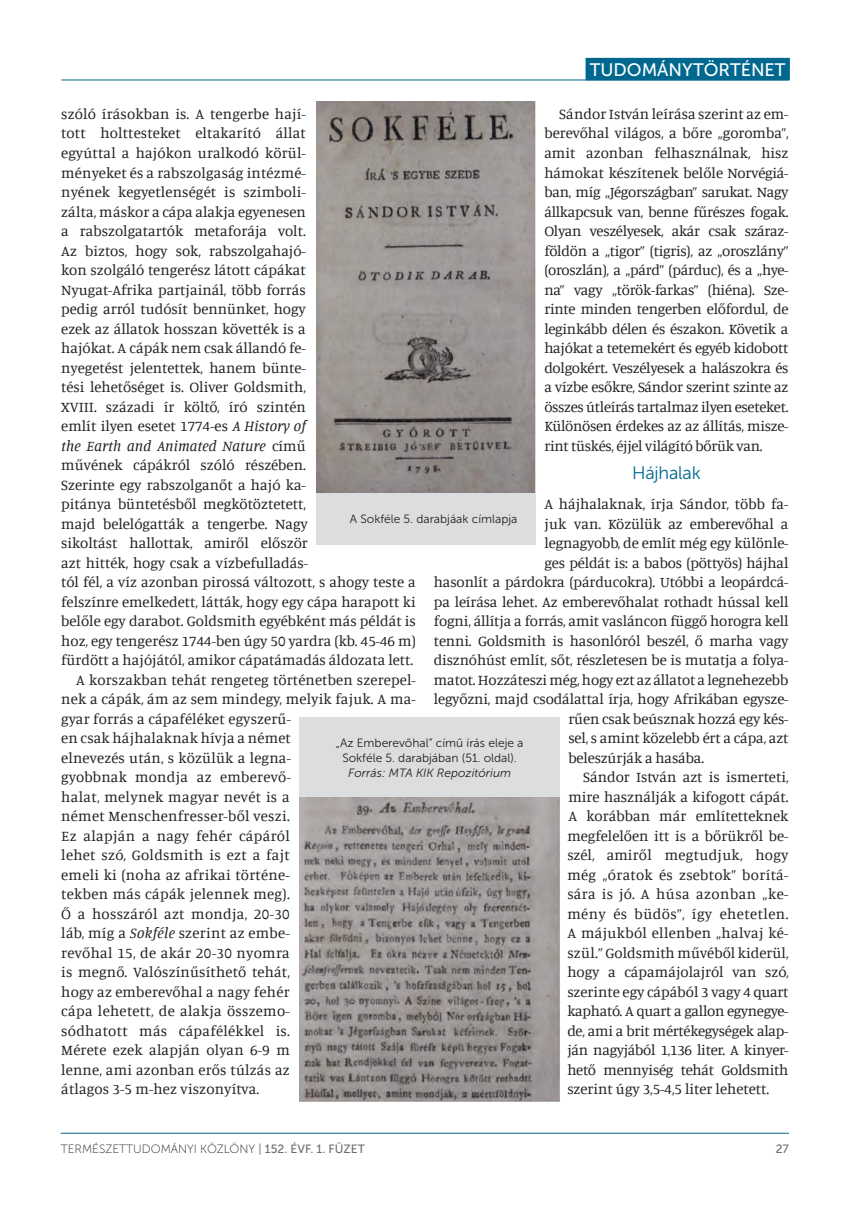
<style>
.page{position:relative;width:854px;height:1207px;background:#fff}
.page>*{position:absolute;margin:0;border:0;box-sizing:border-box;transform-origin:0 0}
.Rovat{font:18px "Museo Sans 500";color:#fff}
.t1{font:18px "Museo Sans 300";letter-spacing:-.01em;color:#00688f}
.Normál{font:15px/19.5px "Manuale";color:#231f20}
.Normál-2{font:12px "Museo Sans 300";color:#231f20}
.t2{font:12px "Museo Sans 100";color:#231f20}
.Normál-3{font:italic 12px "Museo Sans 300";color:#231f20}
.t3{font:12px "Museo Sans 500";color:#6c6d70}
.s1{font-style:italic}
.s2{font-family:"Museo Sans 500";color:#6c6d70}
</style>
<div class="page">
<hr style="left:61px;top:1133px;width:728px;height:1px;background:#00688f">
<hr style="left:61px;top:80px;width:727px;height:1px;background:#00688f">
<img style="left:316px;top:101px;width:220px;height:392px">
<img style="left:299px;top:797px;width:261px;height:305px">
<div style="left:316px;top:493px;width:220px;height:52px;background:#dcdddf"></div>
<div style="left:299px;top:717px;width:261px;height:80px;background:#dcdddf"></div>
<div style="left:585px;top:58px;width:205px;height:22px;background:#00688f"></div>
<p class="Rovat" style="left:590px;top:60px;width:197px">TUDOMÁNYTÖRTÉNET</p>
<p class="Normál" style="left:544px;top:104px;width:246px;text-align:justify;text-indent:15px">Sándor István leírása szerint az em&shy;berevőhal világos, a bőre „goromba”, amit azonban felhasználnak, hisz hámokat készítenek belőle Norvégiá&shy;ban, míg „Jégországban” sarukat. Nagy állkapcsuk van, benne fűrészes fogak.<br>Olyan veszélyesek, akár csak száraz&shy;földön a „tigor” (tigris), az „oroszlány” (oroszlán), a „párd” (párduc), és a „hye&shy;na” vagy „török-farkas” (hiéna). Sze&shy;rinte minden tengerben előfordul, de leginkább délen és északon. Követik a hajókat a tetemekért és egyéb kidobott dolgokért. Veszélyesek a halászokra és a vízbe esőkre, Sándor szerint szinte az összes útleírás tartalmaz ilyen eseteket.<br>Különösen érdekes az az állítás, misze&shy;rint tüskés, éjjel világító bőrük van.</p>
<p class="t1" style="left:632px;top:463px;width:70px">Hájhalak</p>
<p class="Normál" style="left:544px;top:494px;width:245px">A hájhalaknak, írja Sándor, több fa-</p>
<p class="Normál" style="left:544px;top:513px;width:245px">juk van. Közülük az emberevőhal a</p>
<p class="Normál" style="left:544px;top:533px;width:245px">legnagyobb, de említ még egy különle-</p>
<p class="Normál" style="left:544px;top:552px;width:245px">ges példát is: a babos (pöttyös) hájhal</p>
<p class="Normál" style="left:434px;top:572px;width:356px">hasonlít a párdokra (párducokra). Utóbbi a leopárdcá-</p>
<p class="Normál" style="left:434px;top:591px;width:356px">pa leírása lehet. Az emberevőhalat rothadt hússal kell</p>
<p class="Normál" style="left:434px;top:611px;width:356px">fogni, állítja a forrás, amit vasláncon függő horogra kell</p>
<p class="Normál" style="left:434px;top:630px;width:356px">tenni. Goldsmith is hasonlóról beszél, ő marha vagy</p>
<p class="Normál" style="left:434px;top:650px;width:356px">disznóhúst említ, sőt, részletesen be is mutatja a folya-</p>
<p class="Normál" style="left:434px;top:669px;width:356px">matot. Hozzáteszi még, hogy ezt az állatot a legnehezebb</p>
<p class="Normál" style="left:434px;top:689px;width:356px">legyőzni, majd csodálattal írja, hogy Afrikában egysze-</p>
<p class="Normál" style="left:568px;top:708px;width:222px">rűen csak beúsznak hozzá egy kés-</p>
<p class="Normál" style="left:568px;top:728px;width:222px">sel, s amint közelebb ért a cápa, azt</p>
<p class="Normál" style="left:568px;top:747px;width:137px">beleszúrják a hasába.</p>
<p class="Normál" style="left:567px;top:767px;width:223px;text-align:justify;text-indent:16px">Sándor István azt is ismerteti, mire használják a kifogott cápát.<br>A korábban már említetteknek megfelelően itt is a bőrükről be&shy;szél, amiről megtudjuk, hogy még „óratok és zsebtok” borítá&shy;sára is jó. A húsa azonban „ke&shy;mény és büdös”, így ehetetlen.<br>A májukból ellenben „halvaj ké&shy;szül.” Goldsmith művéből kiderül, hogy a cápamájolajról van szó, szerinte egy cápából 3 vagy 4 quart kapható. A quart a gallon egynegye&shy;de, ami a brit mértékegységek alap&shy;ján nagyjából 1,136 liter. A kinyer&shy;hető mennyiség tehát Goldsmith szerint úgy 3,5-4,5 liter lehetett.</p>
<p class="Normál" style="left:61px;top:104px;width:356px">szóló írásokban is. A tengerbe hají-<br>tott holttesteket eltakarító állat<br>egyúttal a hajókon uralkodó körül-<br>ményeket és a rabszolgaság intézmé-<br>nyének kegyetlenségét is szimboli-<br>zálta, máskor a cápa alakja egyenesen<br>a rabszolgatartók metaforája volt.<br>Az biztos, hogy sok, rabszolgahajó-<br>kon szolgáló tengerész látott cápákat<br>Nyugat-Afrika partjainál, több forrás<br>pedig arról tudósít bennünket, hogy<br>ezek az állatok hosszan követték is a<br>hajókat. A cápák nem csak állandó fe-<br>nyegetést jelentettek, hanem bünte-<br>tési lehetőséget is. Oliver Goldsmith,<br>XVIII. századi ír költő, író szintén<br>említ ilyen esetet 1774-es <span class="s1">A History of<br>the Earth and Animated Nature</span> című<br>művének cápákról szóló részében.<br>Szerinte egy rabszolganőt a hajó ka-<br>pitánya büntetésből megkötöztetett,<br>majd belelógatták a tengerbe. Nagy<br>sikoltást hallottak, amiről először<br>azt hitték, hogy csak a vízbefulladás-<br>tól fél, a víz azonban pirossá változott, s ahogy teste a felszínre emelkedett, látták, hogy egy cápa harapott ki belőle egy darabot. Goldsmith egyébként más példát is hoz, egy tengerész 1744-ben úgy 50 yardra (kb. 45-46 m) fürdött a hajójától, amikor cápatámadás áldozata lett.</p>
<p class="Normál" style="left:61px;top:669px;width:356px;text-indent:15px">A korszakban tehát rengeteg történetben szerepel&shy;nek a cápák, ám az sem mindegy, melyik fajuk. A ma&shy;gyar forrás a cápaféléket egyszerű-<br>en csak hájhalaknak hívja a német<br>elnevezés után, s közülük a legna-<br>gyobbnak mondja az emberevő-<br>halat, melynek magyar nevét is a<br>német Menschenfresser-ből veszi.<br>Ez alapján a nagy fehér cápáról<br>lehet szó, Goldsmith is ezt a fajt<br>emeli ki (noha az afrikai történe-<br>tekben más cápák jelennek meg).<br>Ő a hosszáról azt mondja, 20-30<br>láb, míg a <span class="s1">Sokféle</span> szerint az embe-<br>revőhal 15, de akár 20-30 nyomra<br>is megnő. Valószínűsíthető tehát,<br>hogy az emberevőhal a nagy fehér<br>cápa lehetett, de alakja összemo-<br>sódhatott más cápafélékkel is.<br>Mérete ezek alapján olyan 6-9 m<br>lenne, ami azonban erős túlzás az<br>átlagos 3-5 m-hez viszonyítva.</p>
<p class="Normál-2" style="left:350px;top:513px;width:169px">A Sokféle 5. darabjáak címlapja</p>
<p class="Normál-2" style="left:336px;top:736px;width:189px">„Az Emberevőhal” című írás eleje a</p>
<p class="Normál-2" style="left:342px;top:751px;width:176px">Sokféle 5. darabjában (51. oldal).</p>
<p class="Normál-3" style="left:348px;top:766px;width:164px">Forrás: MTA KIK Repozitórium</p>
<p class="t2" style="left:61px;top:1142px;width:306px">TERMÉSZETTUDOMÁNYI KÖZLÖNY | <span class="s2">152. ÉVF. 1. FÜZET</span></p>
<p class="t3" style="left:776px;top:1142px;width:15px">27</p>
</div>
